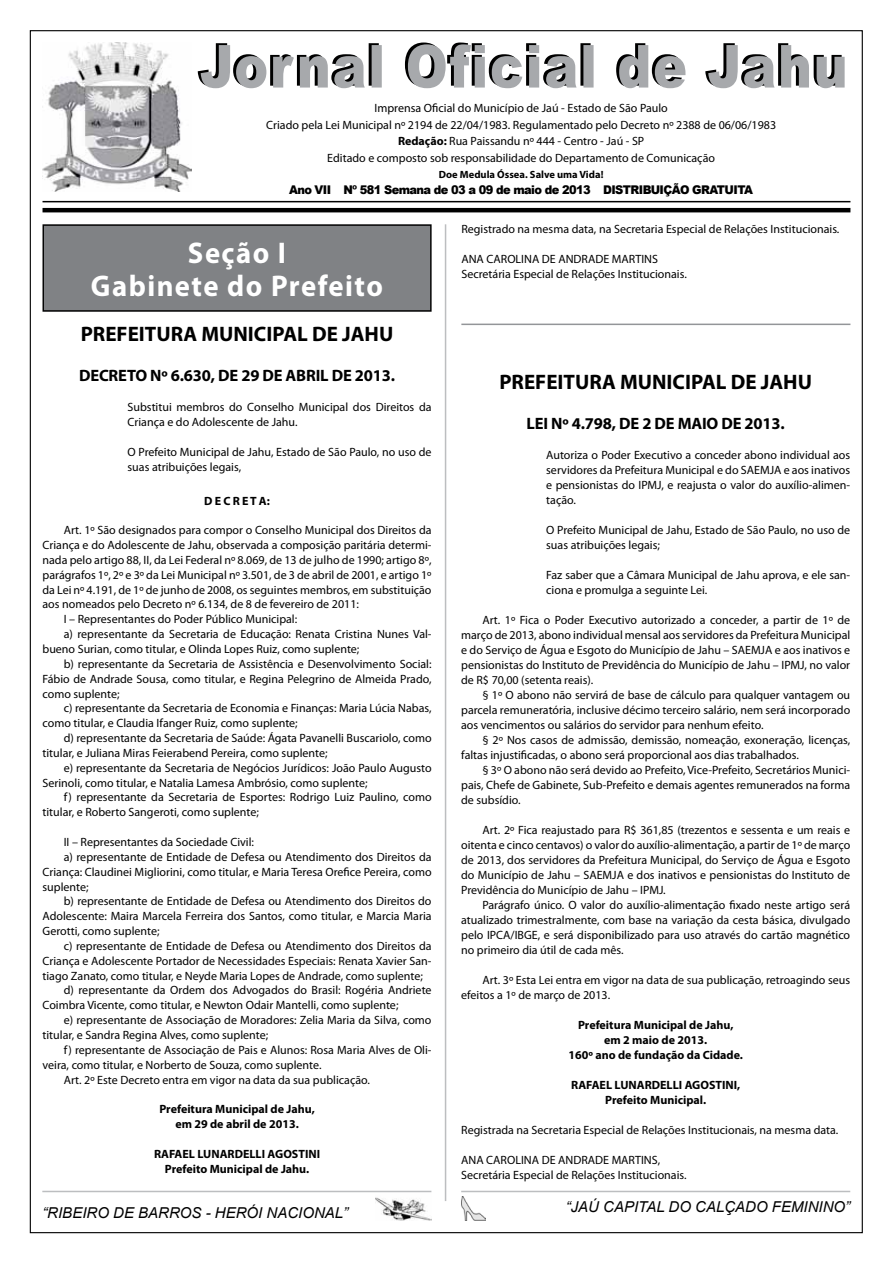
<style>
.page{position:relative;width:893px;height:1263px;background:#fff}
.page>*{position:absolute;margin:0;border:0;box-sizing:border-box;transform-origin:0 0}
.t1{font:700 30px/33px "Myriad Pro";letter-spacing:.05em;color:#fff;text-align:center;scale:.96 1}
.t2{font:700 21px "Myriad Pro";color:#000}
.t3{font:700 16.5px "Myriad Pro";letter-spacing:-.01em;color:#000}
.t4{font:italic 15px "Arial";color:#000}
.t5{font:12px/15px "Myriad Pro";color:#000}
.t6{font:700 12px/15px "Myriad Pro";color:#000;text-align:center}
.t7{font:900 12px "Arial";letter-spacing:-.05em;color:#000;scale:.95 1}
.t8{font:700 10.5px "Myriad Pro";color:#000}
.s1{font-weight:700}
</style>
<div class="page">
<img style="left:43px;top:43px;width:149px;height:149px">
<hr style="left:43px;top:201px;width:807px;height:1px;background:#000">
<hr style="left:43px;top:208px;width:807px;height:4px;background:#000">
<img style="left:461px;top:1196px;width:25px;height:25px">
<hr style="left:461px;top:1191px;width:389px;height:1px;background:#bcbec0">
<img style="left:375px;top:1192px;width:56px;height:29px">
<hr style="left:42px;top:1191px;width:389px;height:1px;background:#bcbec0">
<svg style="left:198px;top:43px;width:647px;height:45px"></svg>
<hr style="left:445px;top:224px;width:1px;height:977px;background:#bcbec0">
<div style="left:43px;top:225px;width:388px;height:86px;background:#808285"></div>
<div style="left:43px;top:224px;width:389px;height:88px;border:1px solid #000"></div>
<hr style="left:461px;top:324px;width:389px;height:1px;background:#939598">
<p class="t5" style="left:266px;top:100px;width:511px;line-height:16.5px;text-align:center">Imprensa Oficial do Município de Jaú - Estado de São Paulo<br>Criado pela Lei Municipal nº 2194 de 22/04/1983. Regulamentado pelo Decreto nº 2388 de 06/06/1983<br><span class="s1">Redação:</span> Rua Paissandu nº 444 - Centro - Jaú - SP<br>Editado e composto sob responsabilidade do Departamento de Comunicação</p>
<p class="t7" style="left:289px;top:181px;width:490px">Ano VII Nº 581 Semana de 03 a 09 de maio de 2013 DISTRIBUIÇÃO GRATUITA</p>
<p class="t8" style="left:439px;top:168px;width:166px">Doe Medula Óssea. Salve uma Vida!</p>
<h1 class="t1" style="left:91px;top:235px;width:306px">Seção I<br>Gabinete do Prefeito</h1>
<h2 class="t2" style="left:81px;top:320px;width:314px">PREFEITURA MUNICIPAL DE JAHU</h2>
<h3 class="t3" style="left:79px;top:365px;width:318px">DECRETO Nº 6.630, DE 29 DE ABRIL DE 2013.</h3>
<p class="t5" style="left:128px;top:400px;width:306px">Substitui membros do Conselho Municipal dos Direitos da<br>Criança e do Adolescente de Jahu.</p>
<p class="t5" style="left:128px;top:444px;width:306px">O Prefeito Municipal de Jahu, Estado de São Paulo, no uso de suas atribuições legais,</p>
<p class="t6" style="left:204px;top:493px;width:67px">D E C R E T A:</p>
<p class="t5" style="left:64px;top:522px;width:369px">Art. 1º São designados para compor o Conselho Municipal dos Direitos da</p>
<p class="t5" style="left:43px;top:537px;width:391px">Criança e do Adolescente de Jahu, observada a composição paritária determi-</p>
<p class="t5" style="left:43px;top:552px;width:390px">nada pelo artigo 88, II, da Lei Federal nº 8.069, de 13 de julho de 1990; artigo 8º,</p>
<p class="t5" style="left:43px;top:567px;width:390px">parágrafos 1º, 2º e 3º da Lei Municipal nº 3.501, de 3 de abril de 2001, e artigo 1º</p>
<p class="t5" style="left:43px;top:582px;width:390px">da Lei nº 4.191, de 1º de junho de 2008, os seguintes membros, em substituição</p>
<p class="t5" style="left:43px;top:597px;width:318px">aos nomeados pelo Decreto nº 6.134, de 8 de fevereiro de 2011:</p>
<p class="t5" style="left:64px;top:612px;width:235px">I – Representantes do Poder Público Municipal:</p>
<p class="t5" style="left:64px;top:626px;width:369px">a) representante da Secretaria de Educação: Renata Cristina Nunes Val-</p>
<p class="t5" style="left:43px;top:641px;width:318px">bueno Surian, como titular, e Olinda Lopes Ruiz, como suplente;</p>
<p class="t5" style="left:64px;top:656px;width:369px">b) representante da Secretaria de Assistência e Desenvolvimento Social:</p>
<p class="t5" style="left:43px;top:671px;width:391px">Fábio de Andrade Sousa, como titular, e Regina Pelegrino de Almeida Prado,</p>
<p class="t5" style="left:43px;top:686px;width:79px">como suplente;</p>
<p class="t5" style="left:64px;top:701px;width:369px">c) representante da Secretaria de Economia e Finanças: Maria Lúcia Nabas,</p>
<p class="t5" style="left:43px;top:715px;width:257px">como titular, e Claudia Ifanger Ruiz, como suplente;</p>
<p class="t5" style="left:64px;top:730px;width:369px">d) representante da Secretaria de Saúde: Ágata Pavanelli Buscariolo, como</p>
<p class="t5" style="left:43px;top:745px;width:287px">titular, e Juliana Miras Feierabend Pereira, como suplente;</p>
<p class="t5" style="left:64px;top:760px;width:369px">e) representante da Secretaria de Negócios Jurídicos: João Paulo Augusto</p>
<p class="t5" style="left:43px;top:775px;width:326px">Serinoli, como titular, e Natalia Lamesa Ambrósio, como suplente;</p>
<p class="t5" style="left:64px;top:790px;width:369px">f) representante da Secretaria de Esportes: Rodrigo Luiz Paulino, como</p>
<p class="t5" style="left:43px;top:805px;width:218px">titular, e Roberto Sangeroti, como suplente;</p>
<p class="t5" style="left:64px;top:834px;width:192px">II – Representantes da Sociedade Civil:</p>
<p class="t5" style="left:64px;top:849px;width:369px">a) representante de Entidade de Defesa ou Atendimento dos Direitos da</p>
<p class="t5" style="left:43px;top:864px;width:391px">Criança: Claudinei Migliorini, como titular, e Maria Teresa Orefice Pereira, como</p>
<p class="t5" style="left:43px;top:879px;width:48px">suplente;</p>
<p class="t5" style="left:64px;top:894px;width:369px">b) representante de Entidade de Defesa ou Atendimento dos Direitos do</p>
<p class="t5" style="left:43px;top:908px;width:391px">Adolescente: Maira Marcela Ferreira dos Santos, como titular, e Marcia Maria</p>
<p class="t5" style="left:43px;top:923px;width:119px">Gerotti, como suplente;</p>
<p class="t5" style="left:64px;top:938px;width:369px">c) representante de Entidade de Defesa ou Atendimento dos Direitos da</p>
<p class="t5" style="left:43px;top:953px;width:391px">Criança e Adolescente Portador de Necessidades Especiais: Renata Xavier San-</p>
<p class="t5" style="left:43px;top:968px;width:382px">tiago Zanato, como titular, e Neyde Maria Lopes de Andrade, como suplente;</p>
<p class="t5" style="left:64px;top:983px;width:369px">d) representante da Ordem dos Advogados do Brasil: Rogéria Andriete</p>
<p class="t5" style="left:43px;top:997px;width:357px">Coimbra Vicente, como titular, e Newton Odair Mantelli, como suplente;</p>
<p class="t5" style="left:64px;top:1012px;width:369px">e) representante de Associação de Moradores: Zelia Maria da Silva, como</p>
<p class="t5" style="left:43px;top:1027px;width:227px">titular, e Sandra Regina Alves, como suplente;</p>
<p class="t5" style="left:64px;top:1042px;width:369px">f) representante de Associação de Pais e Alunos: Rosa Maria Alves de Oli-</p>
<p class="t5" style="left:43px;top:1057px;width:280px">veira, como titular, e Norberto de Souza, como suplente.</p>
<p class="t5" style="left:64px;top:1072px;width:308px">Art. 2º Este Decreto entra em vigor na data da sua publicação.</p>
<p class="t6" style="left:159px;top:1101px;width:157px">Prefeitura Municipal de Jahu, em 29 de abril de 2013.</p>
<p class="t6" style="left:154px;top:1146px;width:168px">RAFAEL LUNARDELLI AGOSTINI<br>Prefeito Municipal de Jahu.</p>
<p class="t5" style="left:461px;top:221px;width:380px">Registrado na mesma data, na Secretaria Especial de Relações Institucionais.</p>
<p class="t5" style="left:461px;top:251px;width:227px">ANA CAROLINA DE ANDRADE MARTINS<br>Secretária Especial de Relações Institucionais.</p>
<h2 class="t2" style="left:499px;top:368px;width:314px">PREFEITURA MUNICIPAL DE JAHU</h2>
<h3 class="t3" style="left:527px;top:413px;width:260px">LEI Nº 4.798, DE 2 DE MAIO DE 2013.</h3>
<p class="t5" style="left:546px;top:447px;width:306px;text-align:justify">Autoriza o Poder Executivo a conceder abono individual aos servidores da Prefeitura Municipal e do SAEMJA e aos inativos e pensionistas do IPMJ, e reajusta o valor do auxílio-alimen&shy;tação.</p>
<p class="t5" style="left:546px;top:522px;width:306px">O Prefeito Municipal de Jahu, Estado de São Paulo, no uso de suas atribuições legais;</p>
<p class="t5" style="left:546px;top:567px;width:305px">Faz saber que a Câmara Municipal de Jahu aprova, e ele san&shy;ciona e promulga a seguinte Lei.</p>
<p class="t5" style="left:461px;top:612px;width:391px;text-align:justify;text-indent:21px">Art. 1º Fica o Poder Executivo autorizado a conceder, a partir de 1º de março de 2013, abono individual mensal aos servidores da Prefeitura Municipal e do Serviço de Água e Esgoto do Município de Jahu – SAEMJA e aos inativos e pensionistas do Instituto de Previdência do Município de Jahu – IPMJ, no valor de R$ 70,00 (setenta reais).</p>
<p class="t5" style="left:461px;top:687px;width:391px;text-align:justify;text-indent:21px">§ 1º O abono não servirá de base de cálculo para qualquer vantagem ou parcela remuneratória, inclusive décimo terceiro salário, nem será incorporado aos vencimentos ou salários do servidor para nenhum efeito.</p>
<p class="t5" style="left:461px;top:732px;width:391px;text-indent:21px">§ 2º Nos casos de admissão, demissão, nomeação, exoneração, licenças, faltas injustificadas, o abono será proporcional aos dias trabalhados.</p>
<p class="t5" style="left:461px;top:762px;width:391px;text-align:justify;text-indent:21px">§ 3º O abono não será devido ao Prefeito, Vice-Prefeito, Secretários Munici&shy;pais, Chefe de Gabinete, Sub-Prefeito e demais agentes remunerados na forma de subsídio.</p>
<p class="t5" style="left:461px;top:822px;width:391px;text-align:justify;text-indent:21px">Art. 2º Fica reajustado para R$ 361,85 (trezentos e sessenta e um reais e oitenta e cinco centavos) o valor do auxílio-alimentação, a partir de 1º de março de 2013, dos servidores da Prefeitura Municipal, do Serviço de Água e Esgoto do Município de Jahu – SAEMJA e dos inativos e pensionistas do Instituto de Previdência do Município de Jahu – IPMJ.</p>
<p class="t5" style="left:461px;top:897px;width:391px;text-align:justify;text-indent:21px">Parágrafo único. O valor do auxílio-alimentação fixado neste artigo será atualizado trimestralmente, com base na variação da cesta básica, divulgado pelo IPCA/IBGE, e será disponibilizado para uso através do cartão magnético no primeiro dia útil de cada mês.</p>
<p class="t5" style="left:461px;top:972px;width:390px;text-indent:21px">Art. 3º Esta Lei entra em vigor na data de sua publicação, retroagindo seus efeitos a 1º de março de 2013.</p>
<p class="t6" style="left:568px;top:1017px;width:176px">Prefeitura Municipal de Jahu, em 2 maio de 2013.<br>160º ano de fundação da Cidade.</p>
<p class="t6" style="left:571px;top:1077px;width:171px">RAFAEL LUNARDELLI AGOSTINI,<br>Prefeito Municipal.</p>
<p class="t5" style="left:461px;top:1122px;width:379px">Registrada na Secretaria Especial de Relações Institucionais, na mesma data.</p>
<p class="t5" style="left:461px;top:1152px;width:227px">ANA CAROLINA DE ANDRADE MARTINS,<br>Secretária Especial de Relações Institucionais.</p>
<p class="t4" style="left:42px;top:1203px;width:307px">“RIBEIRO DE BARROS - HERÓI NACIONAL”</p>
<p class="t4" style="left:566px;top:1197px;width:286px">“JAÚ CAPITAL DO CALÇADO FEMININO”</p>
</div>
